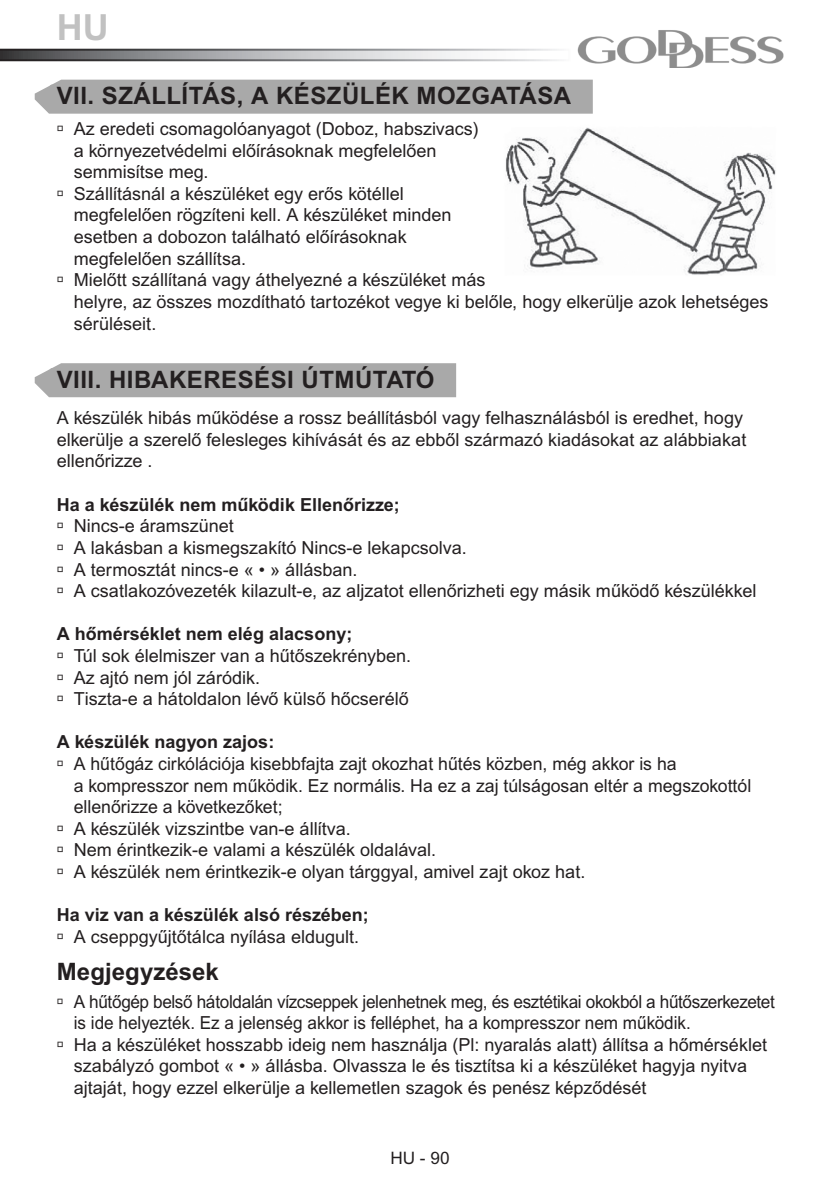
<style>
.page{position:relative;width:840px;height:1191px;background:#fff}
.page>*{position:absolute;margin:0;border:0;box-sizing:border-box;transform-origin:0 0}
.t1{font:700 36px "Arial MT Pro";color:#c1c1c1}
.t2{font:700 24px "Arial MT Pro";letter-spacing:.02em;color:#231f20}
.t3{font:700 24px "Arial MT Pro";color:#231f20}
.t4{font:18px/21.6px "Arial MT Pro";color:#231f20}
.t5{font:18px/21.6px "Arial MT Pro";letter-spacing:-.02em;color:#231f20;scale:.95 1}
.t6{font:700 18px "Arial MT Pro";color:#231f20}
.t7{font:17.2px "Arial MT Pro";color:#231f20}
</style>
<div class="page">
<svg style="left:0;top:49px;width:559px;height:12px"></svg>
<img style="left:577px;top:30px;width:205px;height:37px">
<svg style="left:34px;top:79px;width:559px;height:35px;background:#acacac"></svg>
<svg style="left:34px;top:363px;width:423px;height:35px;background:#adadad"></svg>
<img style="left:506px;top:127px;width:270px;height:148px">
<h1 class="t1" style="left:57px;top:6px;width:53px">HU</h1>
<h2 class="t2" style="left:57px;top:82px;width:515px">VII. SZÁLLÍTÁS, A KÉSZÜLÉK MOZGATÁSA</h2>
<p class="t4" style="left:74px;top:119px;width:406px;text-indent:-17px">→ Az eredeti csomagolóanyagot (Doboz, habszivacs) a környezetvédelmi előírásoknak megfelelően semmisítse meg.</p>
<p class="t4" style="left:74px;top:184px;width:379px;text-indent:-17px">→ Szállításnál a készüléket egy erős kötéllel megfelelően rögzíteni kell. A készüléket minden esetben a dobozon található előírásoknak megfelelően szállítsa.</p>
<p class="t4" style="left:74px;top:270px;width:695px;text-indent:-17px">→ Mielőtt szállítaná vagy áthelyezné a készüléket más<br>helyre, az összes mozdítható tartozékot vegye ki belőle, hogy elkerülje azok lehetséges sérüléseit.</p>
<h2 class="t2" style="left:57px;top:365px;width:379px">VIII. HIBAKERESÉSI ÚTMÚTATÓ</h2>
<p class="t4" style="left:57px;top:408px;width:691px">A készülék hibás működése a rossz beállításból vagy felhasználásból is eredhet, hogy elkerülje a szerelő felesleges kihívását és az ebből származó kiadásokat az alábbiakat ellenőrizze .</p>
<p class="t6" style="left:57px;top:494px;width:344px">Ha a készülék nem működik Ellenőrizze;</p>
<p class="t4" style="left:57px;top:516px;width:178px">→ Nincs-e áramszünet</p>
<p class="t4" style="left:57px;top:538px;width:411px">→ A lakásban a kismegszakító Nincs-e lekapcsolva.</p>
<p class="t4" style="left:57px;top:559px;width:302px">→ A termosztát nincs-e « • » állásban.</p>
<p class="t4" style="left:57px;top:581px;width:700px">→ A csatlakozóvezeték kilazult-e, az aljzatot ellenőrizheti egy másik működő készülékkel</p>
<p class="t6" style="left:57px;top:623px;width:297px">A hőmérséklet nem elég alacsony;</p>
<p class="t4" style="left:57px;top:646px;width:356px">→ Túl sok élelmiszer van a hűtőszekrényben.</p>
<p class="t4" style="left:57px;top:667px;width:205px">→ Az ajtó nem jól záródik.</p>
<p class="t4" style="left:57px;top:689px;width:353px">→ Tiszta-e a hátoldalon lévő külső hőcserélő</p>
<p class="t6" style="left:57px;top:731px;width:219px">A készülék nagyon zajos:</p>
<p class="t4" style="left:74px;top:754px;width:678px;text-indent:-17px">→ A hűtőgáz cirkólációja kisebbfajta zajt okozhat hűtés közben, még akkor is ha<br>a kompresszor nem működik. Ez normális. Ha ez a zaj túlságosan eltér a megszokottól ellenőrizze a következőket;</p>
<p class="t4" style="left:57px;top:818px;width:295px">→ A készülék vizszintbe van-e állítva.</p>
<p class="t4" style="left:57px;top:840px;width:381px">→ Nem érintkezik-e valami a készülék oldalával.</p>
<p class="t4" style="left:57px;top:862px;width:530px">→ A készülék nem érintkezik-e olyan tárggyal, amivel zajt okoz hat.</p>
<p class="t6" style="left:57px;top:904px;width:313px">Ha viz van a készülék alsó részében;</p>
<p class="t4" style="left:57px;top:926px;width:304px">→ A cseppgyűjtőtálca nyílása eldugult.</p>
<h2 class="t3" style="left:57px;top:957px;width:163px">Megjegyzések</h2>
<p class="t5" style="left:74px;top:991px;width:739px;text-indent:-17px">→ A hűtőgép belső hátoldalán vízcseppek jelenhetnek meg, és esztétikai okokból a hűtőszerkezetet is ide helyezték. Ez a jelenség akkor is felléphet, ha a kompresszor nem működik.</p>
<p class="t4" style="left:74px;top:1034px;width:694px;text-indent:-17px">→ Ha a készüléket hosszabb ideig nem használja (Pl: nyaralás alatt) állítsa a hőmérséklet szabályzó gombot « • » állásba. Olvassza le és tisztítsa ki a készüléket hagyja nyitva ajtaját, hogy ezzel elkerülje a kellemetlen szagok és penész képződését</p>
<p class="t7" style="left:390px;top:1147px;width:61px">HU - 90</p>
</div>
